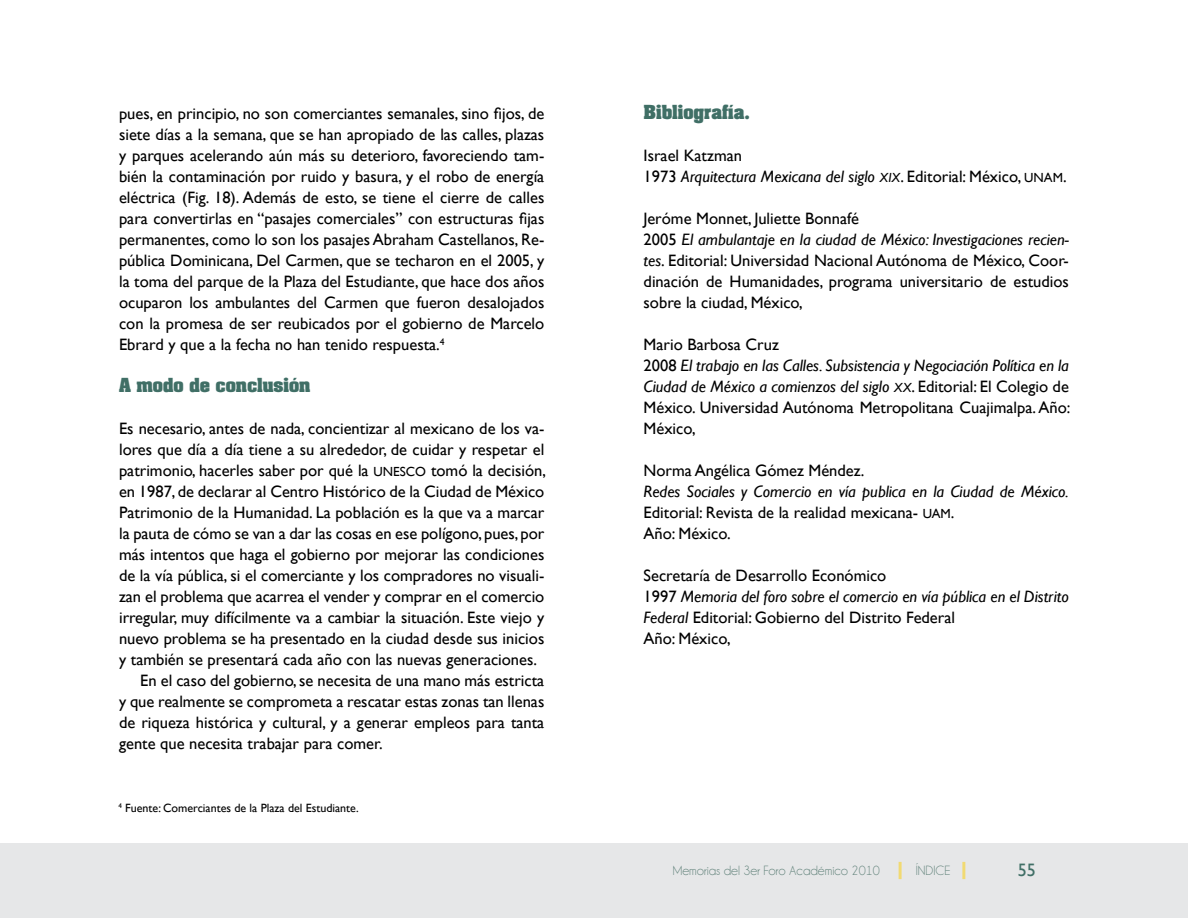
<style>
.page{position:relative;width:1188px;height:918px;background:#fff}
.page>*{position:absolute;margin:0;border:0;box-sizing:border-box;transform-origin:0 0}
.t1{font:18px "Gill Sans";color:#406f66}
.t2{font:16.5px/21px "Gill Sans";color:#000}
.t3{font:italic 16.5px/21px "Gill Sans";color:#000}
.t4{font:700 16.5px "Aachen";color:#406f66}
.t5{font:13.5px "Champagne&Limousines";color:#62837b}
.t6{font:12px "Gill Sans";color:#000}
.s1{font-family:"Gill Sans MT SC800";font-size:13.2px}
.s2{font-style:italic}
.s3{font-family:"Gill Sans MT Italic SC800";font-size:13.2px}
.s4{font-style:normal}
.s5{font-family:"Gill Sans MT SC800";font-style:normal;font-size:13.2px}
</style>
<div class="page">
<div style="left:0;top:843px;width:1188px;height:74px;background:#e6e7e8"></div>
<hr style="left:899px;top:862px;width:3px;height:17px;background:#fdce04">
<hr style="left:962px;top:862px;width:3px;height:17px;background:#fdce04">
<p class="t2" style="left:119px;top:103px;width:427px;text-align:justify">pues, en principio, no son comerciantes semanales, sino fijos, de siete días a la semana, que se han apropiado de las calles, plazas y parques acelerando aún más su deterioro, favoreciendo tam&shy;bién la contaminación por ruido y basura, y el robo de energía eléctrica (Fig. 18). Además de esto, se tiene el cierre de calles para convertirlas en “pasajes comerciales” con estructuras fijas permanentes, como lo son los pasajes Abraham Castellanos, Re&shy;pública Dominicana, Del Carmen, que se techaron en el 2005, y la toma del parque de la Plaza del Estudiante, que hace dos años ocuparon los ambulantes del Carmen que fueron desalojados con la promesa de ser reubicados por el gobierno de Marcelo Ebrard y que a la fecha no han tenido respuesta.<sup>4</sup></p>
<p class="t4" style="left:119px;top:373px;width:193px">A modo de conclusión</p>
<p class="t2" style="left:119px;top:418px;width:427px">Es necesario, antes de nada, concientizar al mexicano de los va-</p>
<p class="t2" style="left:119px;top:439px;width:427px">lores que día a día tiene a su alrededor, de cuidar y respetar el</p>
<p class="t2" style="left:119px;top:460px;width:428px">patrimonio, hacerles saber por qué la <span class="s1">UNESCO</span> tomó la decisión,</p>
<p class="t2" style="left:119px;top:481px;width:427px">en 1987, de declarar al Centro Histórico de la Ciudad de México</p>
<p class="t2" style="left:119px;top:502px;width:427px">Patrimonio de la Humanidad. La población es la que va a marcar</p>
<p class="t2" style="left:119px;top:523px;width:427px">la pauta de cómo se van a dar las cosas en ese polígono, pues, por</p>
<p class="t2" style="left:119px;top:544px;width:427px">más intentos que haga el gobierno por mejorar las condiciones</p>
<p class="t2" style="left:119px;top:565px;width:427px">de la vía pública, si el comerciante y los compradores no visuali-</p>
<p class="t2" style="left:119px;top:586px;width:427px">zan el problema que acarrea el vender y comprar en el comercio</p>
<p class="t2" style="left:119px;top:607px;width:427px">irregular, muy difícilmente va a cambiar la situación. Este viejo y</p>
<p class="t2" style="left:119px;top:628px;width:427px">nuevo problema se ha presentado en la ciudad desde sus inicios</p>
<p class="t2" style="left:119px;top:649px;width:420px">y también se presentará cada año con las nuevas generaciones.</p>
<p class="t2" style="left:140px;top:670px;width:406px">En el caso del gobierno, se necesita de una mano más estricta</p>
<p class="t2" style="left:119px;top:691px;width:427px">y que realmente se comprometa a rescatar estas zonas tan llenas</p>
<p class="t2" style="left:119px;top:712px;width:427px">de riqueza histórica y cultural, y a generar empleos para tanta</p>
<p class="t2" style="left:119px;top:733px;width:265px">gente que necesita trabajar para comer.</p>
<p class="t6" style="left:118px;top:801px;width:242px"><sup>4</sup> Fuente: Comerciantes de la Plaza del Estudiante.</p>
<p class="t4" style="left:644px;top:100px;width:108px">Bibliografía.</p>
<p class="t2" style="left:644px;top:145px;width:424px">Israel Katzman<br>1973 <span class="s2">Arquitectura Mexicana del siglo</span> <span class="s3">XIX</span>. Editorial: México, <span class="s1">UNAM</span>.</p>
<p class="t2" style="left:644px;top:208px;width:427px">Jeróme Monnet, Juliette Bonnafé<br>2005 <span class="s2">El ambulantaje en la ciudad de México: Investigaciones recien&shy;tes</span>. Editorial: Universidad Nacional Autónoma de México, Coor&shy;dinación de Humanidades, programa universitario de estudios sobre la ciudad, México,</p>
<p class="t2" style="left:644px;top:334px;width:428px">Mario Barbosa Cruz<br>2008 <span class="s2">El trabajo en las Calles. Subsistencia y Negociación Política en la Ciudad de México a comienzos del siglo</span> <span class="s3">XX</span>. Editorial: El Colegio de México. Universidad Autónoma Metropolitana Cuajimalpa. Año:<br>México,</p>
<p class="t2" style="left:644px;top:460px;width:222px">Norma Angélica Gómez Méndez.</p>
<p class="t3" style="left:644px;top:481px;width:427px">Redes Sociales y Comercio en vía publica en la Ciudad de México.<br><span class="s4">Editorial: Revista de la realidad mexicana-</span> <span class="s5">UAM</span><span class="s4">.<br>Año: México.</span></p>
<p class="t2" style="left:644px;top:565px;width:427px">Secretaría de Desarrollo Económico<br>1997 <span class="s2">Memoria del foro sobre el comercio en vía pública en el Distrito Federal</span> Editorial: Gobierno del Distrito Federal<br>Año: México,</p>
<p class="t5" style="left:673px;top:863px;width:208px">Memorias del 3er Foro Académico 2010</p>
<p class="t5" style="left:916px;top:863px;width:36px">ÍNDICE</p>
<p class="t1" style="left:1018px;top:860px;width:19px">55</p>
</div>
